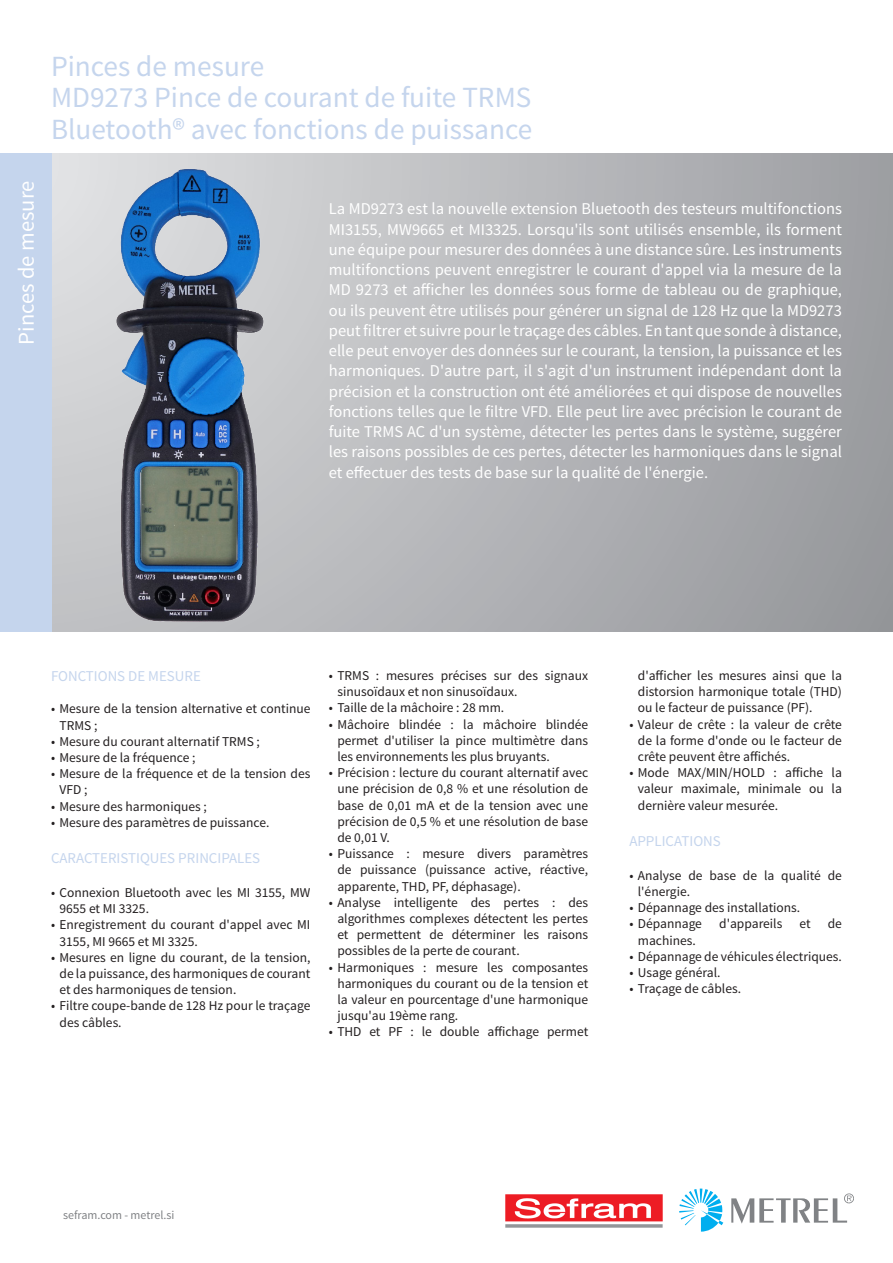
<style>
.page{position:relative;width:893px;height:1263px;background:#fff}
.page>*{position:absolute;margin:0;border:0;box-sizing:border-box;transform-origin:0 0}
.naslov{font:29.25px "Source Sans Pro";color:#c5d5ed}
.naslov-2{font:22.5px "Source Sans Pro";color:#fff}
.podnaslov{font:16.5px/20.2px "Source Sans Pro";color:#fff;text-align:justify}
.t1{font:15px "Source Sans Pro";color:#c5d5ed}
.t2{font:13.5px/16.2px "Source Sans Pro";color:#231f20;text-align:justify}
.t3{font:12px "Source Sans Pro";color:#808285}
</style>
<div class="page">
<div style="left:0;top:153px;width:893px;height:478px;background:linear-gradient(to right,#dcdddf,#9a9b9f)"></div>
<div style="left:0;top:153px;width:51px;height:478px;background:#c5d5ed"></div>
<img style="left:108px;top:161px;width:164px;height:468px">
<img style="left:505px;top:1195px;width:157px;height:32px">
<svg style="left:679px;top:1188px;width:44px;height:44px"></svg>
<svg style="left:731px;top:1193px;width:123px;height:30px"></svg>
<p class="naslov-2" style="left:13px;top:345px;width:166px;rotate:-90deg">Pinces de mesure</p>
<p class="naslov" style="left:51px;top:48px;width:215px">Pinces de mesure</p>
<p class="naslov" style="left:51px;top:79px;width:482px">MD9273 Pince de courant de fuite TRMS</p>
<p class="naslov" style="left:51px;top:111px;width:483px">Bluetooth® avec fonctions de puissance</p>
<p class="podnaslov" style="left:329px;top:199px;width:515px">La MD9273 est la nouvelle extension Bluetooth des testeurs multifonctions MI3155, MW9665 et MI3325. Lorsqu'ils sont utilisés ensemble, ils forment une équipe pour mesurer des données à une distance sûre. Les instruments multifonctions peuvent enregistrer le courant d'appel via la mesure de la MD 9273 et afficher les données sous forme de tableau ou de graphique, ou ils peuvent être utilisés pour générer un signal de 128 Hz que la MD9273 peut filtrer et suivre pour le traçage des câbles. En tant que sonde à distance, elle peut envoyer des données sur le courant, la tension, la puissance et les harmoniques. D'autre part, il s'agit d'un instrument indépendant dont la précision et la construction ont été améliorées et qui dispose de nouvelles fonctions telles que le filtre VFD. Elle peut lire avec précision le courant de fuite TRMS AC d'un système, détecter les pertes dans le système, suggérer les raisons possibles de ces pertes, détecter les harmoniques dans le signal et effectuer des tests de base sur la qualité de l'énergie.</p>
<p class="t1" style="left:51px;top:667px;width:151px">FONCTIONS DE MESURE</p>
<p class="t2" style="left:60px;top:701px;width:252px;text-indent:-9px">• Mesure de la tension alternative et continue<br>TRMS ;</p>
<p class="t2" style="left:51px;top:733px;width:210px">• Mesure du courant alternatif TRMS ;</p>
<p class="t2" style="left:51px;top:750px;width:146px">• Mesure de la fréquence ;</p>
<p class="t2" style="left:60px;top:766px;width:252px;text-indent:-9px">• Mesure de la fréquence et de la tension des<br>VFD ;</p>
<p class="t2" style="left:51px;top:798px;width:157px">• Mesure des harmoniques ;</p>
<p class="t2" style="left:51px;top:814px;width:220px">• Mesure des paramètres de puissance.</p>
<p class="t1" style="left:51px;top:848px;width:211px">CARACTERISTIQUES PRINCIPALES</p>
<p class="t2" style="left:60px;top:885px;width:252px;text-indent:-9px">• Connexion Bluetooth avec les MI 3155, MW<br>9655 et MI 3325.</p>
<p class="t2" style="left:60px;top:917px;width:252px;text-indent:-9px">• Enregistrement du courant d'appel avec MI<br>3155, MI 9665 et MI 3325.</p>
<p class="t2" style="left:60px;top:949px;width:252px;text-indent:-9px">• Mesures en ligne du courant, de la tension, de la puissance, des harmoniques de courant et des harmoniques de tension.</p>
<p class="t2" style="left:60px;top:998px;width:252px;text-indent:-9px">• Filtre coupe-bande de 128 Hz pour le traçage des câbles.</p>
<p class="t2" style="left:337px;top:667px;width:252px;text-indent:-9px">• TRMS : mesures précises sur des signaux sinusoïdaux et non sinusoïdaux.</p>
<p class="t2" style="left:329px;top:700px;width:177px">• Taille de la mâchoire : 28 mm.</p>
<p class="t2" style="left:337px;top:716px;width:252px;text-indent:-9px">• Mâchoire blindée : la mâchoire blindée permet d'utiliser la pince multimètre dans les environnements les plus bruyants.</p>
<p class="t2" style="left:337px;top:765px;width:252px;text-indent:-9px">• Précision : lecture du courant alternatif avec une précision de 0,8 % et une résolution de base de 0,01 mA et de la tension avec une précision de 0,5 % et une résolution de base de 0,01 V.</p>
<p class="t2" style="left:337px;top:846px;width:252px;text-indent:-9px">• Puissance : mesure divers paramètres de puissance (puissance active, réactive, apparente, THD, PF, déphasage).</p>
<p class="t2" style="left:337px;top:894px;width:252px;text-indent:-9px">• Analyse intelligente des pertes : des algorithmes complexes détectent les pertes et permettent de déterminer les raisons possibles de la perte de courant.</p>
<p class="t2" style="left:337px;top:959px;width:252px;text-indent:-9px">• Harmoniques : mesure les composantes harmoniques du courant ou de la tension et la valeur en pourcentage d'une harmonique jusqu'au 19ème rang.</p>
<p class="t2" style="left:329px;top:1024px;width:261px">• THD et PF : le double affichage permet</p>
<p class="t2" style="left:638px;top:667px;width:206px">d'afficher les mesures ainsi que la distorsion harmonique totale (THD) ou le facteur de puissance (PF).</p>
<p class="t2" style="left:638px;top:716px;width:206px;text-indent:-9px">• Valeur de crête : la valeur de crête de la forme d'onde ou le facteur de crête peuvent être affichés.</p>
<p class="t2" style="left:638px;top:765px;width:206px;text-indent:-9px">• Mode MAX/MIN/HOLD : affiche la valeur maximale, minimale ou la dernière valeur mesurée.</p>
<p class="t1" style="left:629px;top:831px;width:93px">APPLICATIONS</p>
<p class="t2" style="left:638px;top:867px;width:206px;text-indent:-9px">• Analyse de base de la qualité de l'énergie.</p>
<p class="t2" style="left:629px;top:900px;width:172px">• Dépannage des installations.</p>
<p class="t2" style="left:629px;top:916px;width:74px">• Dépannage</p>
<p class="t2" style="left:719px;top:916px;width:65px">d'appareils</p>
<p class="t2" style="left:799px;top:916px;width:13px">et</p>
<p class="t2" style="left:828px;top:916px;width:16px">de</p>
<p class="t2" style="left:638px;top:932px;width:60px">machines.</p>
<p class="t2" style="left:629px;top:948px;width:214px">• Dépannage de véhicules électriques.</p>
<p class="t2" style="left:629px;top:964px;width:93px">• Usage général.</p>
<p class="t2" style="left:629px;top:981px;width:113px">• Traçage de câbles.</p>
<p class="t3" style="left:63px;top:1208px;width:113px">sefram.com - metrel.si</p>
</div>
